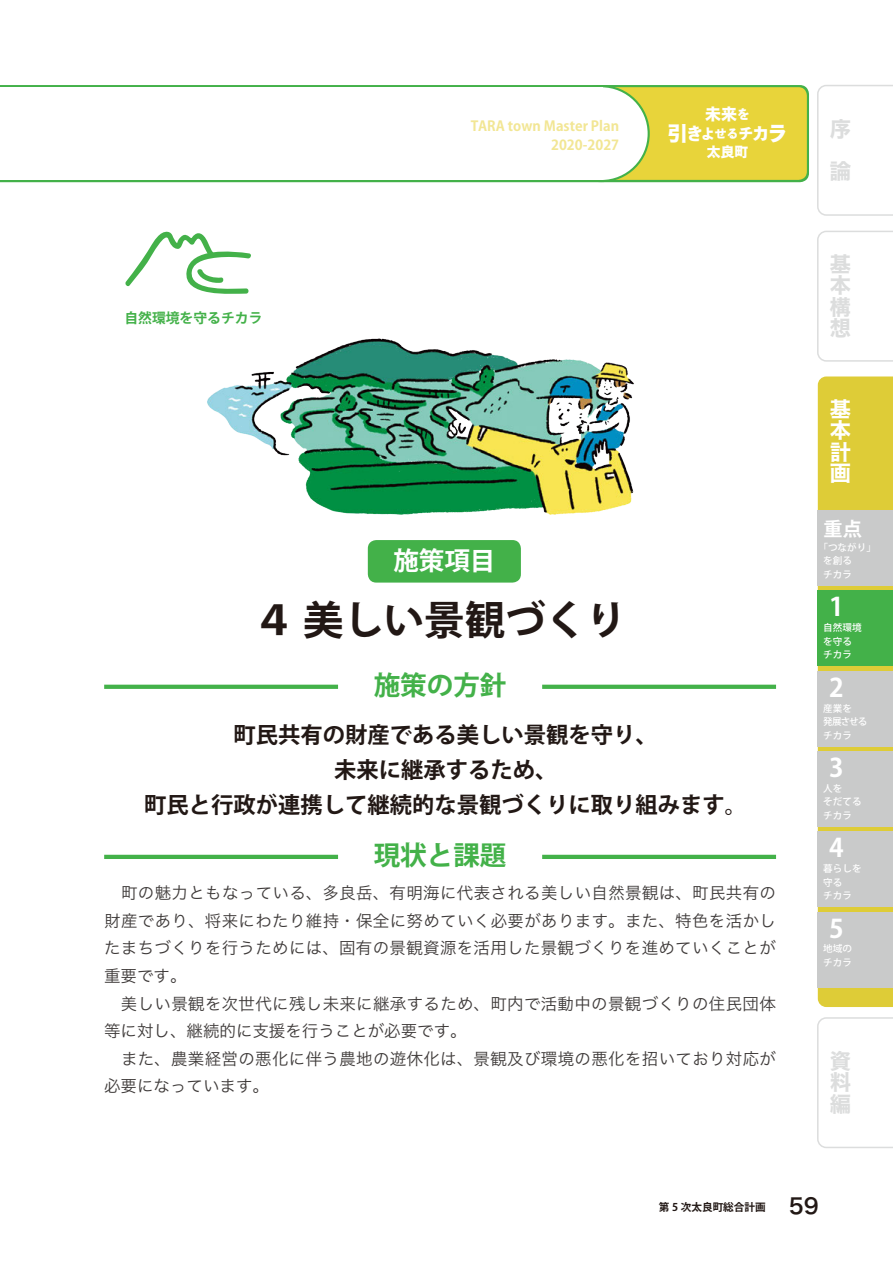
<style>
.page{position:relative;width:893px;height:1263px;background:#fff}
.page>*{position:absolute;margin:0;border:0;box-sizing:border-box;transform-origin:0 0}
.t1{font:700 40.35px "Koz Go Pr 6 N";color:#221815}
.t2{font:700 26.55px "Koz Go Pr 6 N";color:#43b149}
.t3{font:700 25.5px "Koz Go Pr 6 N";color:#fff}
.t4{font:700 22.35px/35.1px "Koz Go Pr 6 N";color:#221815;text-align:center}
.t5{font:21.3px/21.3px "Hira Sans Old Std W7";color:#dcdddd;text-align:justify}
.t6{font:21.3px/21.3px "Hira Sans Old Std W7";color:#fff;text-align:justify}
.t7{font:20.25px "Hira Sans Old Std N W8";color:#fff}
.t8{font:700 19.2px "Koz Go Pr 6 N";color:#fff}
.t9{font:16.5px/27.6px "Hira Kaku Pro W3";letter-spacing:.02em;color:#3e3a39}
.t10{font:15.9px "Hira Sans Old Std N W8";color:#fff}
.t11{font:700 13.8px/19.2px "Koz Go Pr 6 N";color:#f2e694;text-align:right}
.t12{font:700 13.8px "Koz Go Pr 6 N";color:#43b149}
.t13{font:13.8px "Hira Sans Old Std N W8";color:#fff}
.t14{font:700 10.65px "Koz Go Pr 6 N";color:#221815}
.t15{font:500 9.6px/13.5px "Koz Go Pr 6 N";color:#fff}
.t16{font:500 9.6px/13.5px "Koz Go Pr 6 N";letter-spacing:-.03em;color:#fff}
.s1{font-size:12.75px}
.s2{font-size:16.95px}
.s3{font-size:13.8px}
.s4{font-size:14.85px}
.s5{font-family:"Hira Kaku Pro W6";font-weight:400;font-size:21.3px}
</style>
<div class="page">
<div style="left:0;top:85px;width:809px;height:97px;background:#43b149"></div>
<div style="left:595px;top:87px;width:212px;height:93px;background:#e8d43a;border-radius:9px"></div>
<div style="left:554px;top:86px;width:95px;height:95px;background:#fff;border-radius:50%"></div>
<div style="left:0;top:87px;width:548px;height:93px;background:#fff"></div>
<div style="left:513px;top:87px;width:90px;height:93px;background:#fff"></div>
<img style="left:207px;top:338px;width:427px;height:221px">
<div style="left:368px;top:540px;width:153px;height:43px;background:#43b149;border-radius:9px"></div>
<hr style="left:104px;top:855px;width:234px;height:4px;background:#43b149">
<hr style="left:542px;top:855px;width:234px;height:4px;background:#43b149">
<svg style="left:104px;top:685px;width:234px;height:4px"></svg>
<svg style="left:542px;top:685px;width:234px;height:4px"></svg>
<svg style="left:125px;top:231px;width:126px;height:63px"></svg>
<svg style="left:817px;top:85px;width:76px;height:131px"></svg>
<svg style="left:817px;top:231px;width:76px;height:131px"></svg>
<svg style="left:817px;top:1017px;width:76px;height:131px"></svg>
<div style="left:818px;top:376px;width:75px;height:631px;background:#decc37"></div>
<div style="left:818px;top:590px;width:75px;height:76px;background:#43b149"></div>
<div style="left:818px;top:510px;width:75px;height:75px;background:#c9caca"></div>
<div style="left:818px;top:671px;width:75px;height:75px;background:#c9caca"></div>
<div style="left:818px;top:751px;width:75px;height:76px;background:#c9caca"></div>
<div style="left:818px;top:831px;width:75px;height:76px;background:#c9caca"></div>
<div style="left:818px;top:912px;width:75px;height:75px;background:#c9caca"></div>
<p class="t12" style="left:124px;top:310px;width:140px">自然環境を守るチカラ</p>
<p class="t11" style="left:471px;top:117px;width:150px">TARA town Master Plan<br>2020-2027</p>
<p class="t10" style="left:705px;top:106px;width:46px">未来<span class="s1">を</span></p>
<p class="t7" style="left:668px;top:122px;width:121px">引<span class="s2">き</span><span class="s3">よ</span><sup>せる</sup><span class="s4">チ</span><span class="s2">カ</span>ラ</p>
<p class="t13" style="left:707px;top:144px;width:43px">太良町</p>
<h3 class="t3" style="left:393px;top:546px;width:104px">施策項目</h3>
<h1 class="t1" style="left:254px;top:598px;width:374px">４ 美しい景観づくり</h1>
<h2 class="t2" style="left:374px;top:671px;width:134px">施策の方針</h2>
<h3 class="t4" style="left:144px;top:717px;width:604px">町民共有の財産である美しい景観を守り、<br>未来に継承するため、<br>町民と行政が連携して継続的な景観づくりに取り組みます。</h3>
<h2 class="t2" style="left:374px;top:841px;width:134px">現状と課題</h2>
<p class="t9" style="left:104px;top:878px;width:673px">　町の魅力ともなっている、多良岳、有明海に代表される美しい自然景観は、町民共有の財産であり、将来にわたり維持・保全に努めていく必要があります。また、特色を活かしたまちづくりを行うためには、固有の景観資源を活用した景観づくりを進めていくことが重要です。<br>　美しい景観を次世代に残し未来に継承するため、町内で活動中の景観づくりの住民団体等に対し、継続的に支援を行うことが必要です。<br>　また、農業経営の悪化に伴う農地の遊休化は、景観及び環境の悪化を招いており対応が必要になっています。</p>
<p class="t5" style="left:830px;top:108px;width:23px;line-height:42.5px">序論</p>
<p class="t5" style="left:830px;top:254px;width:22px">基本構想</p>
<p class="t6" style="left:830px;top:399px;width:22px">基本計画</p>
<p class="t8" style="left:824px;top:518px;width:40px">重点</p>
<p class="t15" style="left:823px;top:540px;width:54px;text-indent:-5px">「つながり」を創る<br>チカラ</p>
<h3 class="t3" style="left:829px;top:593px;width:16px">1</h3>
<p class="t15" style="left:823px;top:621px;width:40px">自然環境を守るチカラ</p>
<h3 class="t3" style="left:829px;top:673px;width:16px">2</h3>
<p class="t16" style="left:823px;top:701px;width:46px">産業を<br>発展させるチカラ</p>
<h3 class="t3" style="left:829px;top:753px;width:16px">3</h3>
<p class="t15" style="left:823px;top:782px;width:40px">人を<br>そだてるチカラ</p>
<h3 class="t3" style="left:829px;top:833px;width:16px">4</h3>
<p class="t15" style="left:823px;top:862px;width:40px">暮らしを守る<br>チカラ</p>
<h3 class="t3" style="left:829px;top:914px;width:16px">5</h3>
<p class="t15" style="left:823px;top:942px;width:30px">地域のチカラ</p>
<p class="t5" style="left:830px;top:1051px;width:22px">資料編</p>
<p class="t14" style="left:659px;top:1201px;width:162px">第 5 次太良町総合計画 <span class="s5">59</span></p>
</div>
